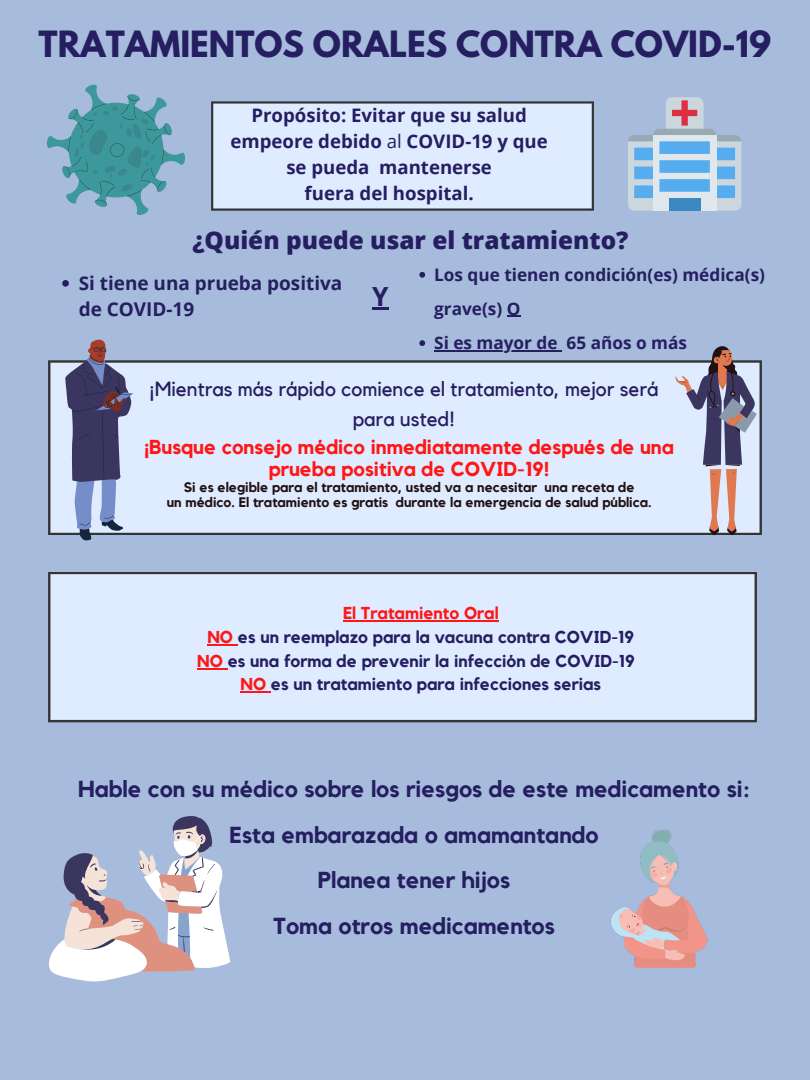
<style>
.page{position:relative;width:810px;height:1080px;background:#a7bcdc}
.page>*{position:absolute;margin:0;border:0;box-sizing:border-box;transform-origin:0 0}
.t1{font:700 32.06px "League Spartan";color:#251e60}
.t2{font:700 26.38px "Open Sans";color:#251e60}
.t3{font:800 24.38px "Open Sans";color:#251e60}
.t4{font:700 23.06px/45.7px "Kollektif";color:#251e60;text-align:center}
.t5{font:20.44px/30.8px "Kollektif";color:#251e60;text-align:center}
.t6{font:700 20.12px/21.8px "Kollektif";color:#ff1616;text-align:center}
.t7{font:700 18.94px/26.5px "Open Sans";color:#251e60}
.t8{font:700 18.62px/26.1px "Open Sans";color:#251e60;text-align:center}
.t9{font:700 17.19px/23.8px "Kollektif";color:#251e60;text-align:center}
.t10{font:700 17.19px/34.1px "Open Sans";color:#251e60}
.t11{font:700 13.75px/15.1px "Kollektif";color:#211112;text-align:center}
.s1{font-weight:400}
.s2{color:#ff1616}
</style>
<div class="page">
<div style="left:211px;top:101px;width:383px;height:110px;background:#dfebff"></div>
<svg style="left:628px;top:97px;width:113px;height:114px"></svg>
<svg style="left:47px;top:84px;width:138px;height:131px"></svg>
<svg style="left:62px;top:280px;width:7px;height:7px"></svg>
<svg style="left:419px;top:272px;width:6px;height:6px"></svg>
<svg style="left:507px;top:316px;width:13px;height:1px"></svg>
<svg style="left:419px;top:340px;width:6px;height:6px"></svg>
<hr style="left:434px;top:350px;width:124px;height:1px;background:#251e60">
<div style="left:48px;top:360px;width:714px;height:175px;background:#dfebff"></div>
<div style="left:48px;top:572px;width:709px;height:150px;background:#dfebff"></div>
<hr style="left:343px;top:620px;width:156px;height:2px;background:#ff1616">
<hr style="left:207px;top:644px;width:31px;height:2px;background:#ff1616">
<hr style="left:197px;top:668px;width:31px;height:1px;background:#ff1616">
<hr style="left:240px;top:692px;width:31px;height:1px;background:#ff1616">
<svg style="left:65px;top:339px;width:69px;height:202px;background:#8286a7"></svg>
<svg style="left:675px;top:346px;width:82px;height:189px;background:#b0adbe"></svg>
<svg style="left:49px;top:816px;width:181px;height:165px"></svg>
<img style="left:610px;top:829px;width:98px;height:139px">
<hr style="left:372px;top:307px;width:16px;height:3px;background:#251e60">
<h1 class="t1" style="left:39px;top:28px;width:734px">TRATAMIENTOS ORALES CONTRA COVID-19</h1>
<p class="t8" style="left:230px;top:101px;width:319px">Propósito: Evitar que su salud empeore debido <span class="s1">al</span> COVID-19 y que se pueda mantenerse<br>fuera del hospital.</p>
<h3 class="t3" style="left:192px;top:223px;width:438px">¿Quién puede usar el tratamiento?</h3>
<p class="t7" style="left:79px;top:269px;width:265px">Si tiene una prueba positiva de COVID-19</p>
<p class="t10" style="left:434px;top:257px;width:332px">Los que tienen condición(es) médica(s) grave(s) O<br>Si es mayor de 65 años o más</p>
<p class="t5" style="left:149px;top:374px;width:511px">¡Mientras más rápido comience el tratamiento, mejor será para usted!</p>
<p class="t6" style="left:144px;top:437px;width:531px">¡Busque consejo médico inmediatamente después de una prueba positiva de COVID-19!</p>
<p class="t11" style="left:167px;top:480px;width:486px">Si es elegible para el tratamiento, usted va a necesitar una receta de<br>un médico. El tratamiento es gratis durante la emergencia de salud pública.</p>
<h2 class="t2" style="left:372px;top:278px;width:18px">Y</h2>
<p class="t9" style="left:197px;top:602px;width:439px"><span class="s2">El Tratamiento Oral<br>NO</span> es un reemplazo para la vacuna contra COVID-19<br><span class="s2">NO</span> es una forma de prevenir la infección de COVID-19<br><span class="s2">NO</span> es un tratamiento para infecciones serias</p>
<h3 class="t4" style="left:78px;top:767px;width:673px">Hable con su médico sobre los riesgos de este medicamento si:<br>Esta embarazada o amamantando<br>Planea tener hijos<br>Toma otros medicamentos</h3>
</div>
